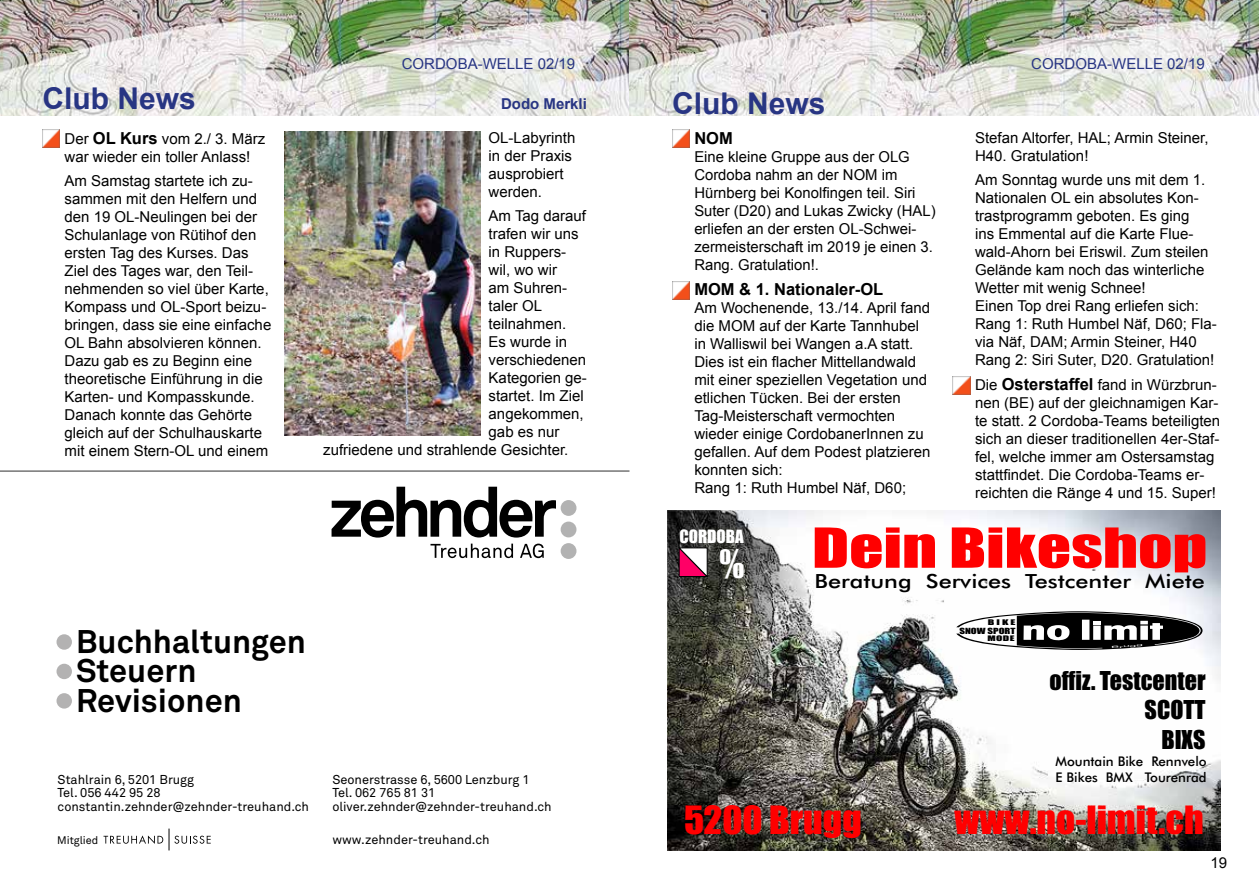
<style>
.page{position:relative;width:1259px;height:893px;background:#fff}
.page>*{position:absolute;margin:0;border:0;box-sizing:border-box;transform-origin:0 0}
.t1{font:50.85px "Impact";color:#f00;scale:1.32 1}
.t2{font:36px "Impact";color:#f00;scale:1.04 1}
.t3{font:36px "Impact";color:#fff}
.t4{font:700 32.4px/29.4px "Akkurat";color:#000}
.t5{font:700 30px "Arial";color:#283583}
.t6{font:24px/29.2px "Impact";color:#000;text-align:right}
.t7{font:500 19.5px "Futura BT";color:#000;scale:1.2 1}
.t8{font:16.95px "Impact";color:#fff}
.t9{font:700 16.5px "Arial";color:#000}
.t10{font:15px/18px "Arial";color:#000}
.t11{font:15px "Arial";color:#283583}
.t12{font:700 15px "Arial";color:#283583}
.t13{font:500 13.35px/16px "Futura BT";color:#000}
.t14{font:12.75px/13.5px "Akkurat";color:#000}
.t15{font:10.95px "Akkurat";color:#000}
.t16{font:7.8px "Impact";color:#000;scale:1.38 1}
.t17{font:7.2px "Impact";color:#000;scale:1.67 1}
.t18{font:7.05px "Impact";color:#000;scale:1.65 1}
.t19{font:2.7px "Arial";color:#fff;scale:4.32 1}
.s1{font-weight:700;font-size:16.5px}
</style>
<div class="page">
<img style="left:0;top:0;width:1259px;height:116px">
<img style="left:672px;top:282px;width:17px;height:17px">
<img style="left:952px;top:377px;width:18px;height:17px">
<img style="left:42px;top:130px;width:18px;height:17px">
<img style="left:672px;top:130px;width:17px;height:17px">
<svg style="left:331px;top:487px;width:225px;height:51px"></svg>
<div style="left:560px;top:500px;width:16px;height:16px;background:#b2b2b2;border-radius:50%"></div>
<div style="left:560px;top:522px;width:16px;height:15px;background:#b2b2b2;border-radius:50%"></div>
<div style="left:560px;top:543px;width:16px;height:16px;background:#b2b2b2;border-radius:50%"></div>
<svg style="left:430px;top:544px;width:83px;height:14px"></svg>
<svg style="left:520px;top:544px;width:24px;height:14px"></svg>
<div style="left:56px;top:634px;width:16px;height:16px;background:#b3b2b2;border-radius:50%"></div>
<div style="left:56px;top:664px;width:16px;height:15px;background:#b3b2b2;border-radius:50%"></div>
<div style="left:56px;top:693px;width:16px;height:16px;background:#b3b2b2;border-radius:50%"></div>
<svg style="left:103px;top:835px;width:60px;height:9px"></svg>
<svg style="left:169px;top:829px;width:42px;height:21px"></svg>
<hr style="left:0;top:470px;width:629px;height:2px;background:#000">
<img style="left:285px;top:132px;width:195px;height:304px">
<img style="left:668px;top:511px;width:552px;height:339px">
<svg style="left:956px;top:611px;width:246px;height:39px"></svg>
<svg style="left:678px;top:547px;width:30px;height:30px"></svg>
<p class="t11" style="left:402px;top:54px;width:175px">CORDOBA-WELLE 02/19</p>
<p class="t11" style="left:1031px;top:54px;width:175px">CORDOBA-WELLE 02/19</p>
<h3 class="t5" style="left:43px;top:78px;width:155px">Club News</h3>
<p class="t12" style="left:501px;top:94px;width:87px">Dodo Merkli</p>
<p class="t10" style="left:488px;top:129px;width:88px">OL-Labyrinth in der Praxis ausprobiert werden.</p>
<p class="t10" style="left:488px;top:207px;width:99px">Am Tag darauf</p>
<p class="t10" style="left:488px;top:225px;width:92px">trafen wir uns</p>
<p class="t10" style="left:488px;top:243px;width:79px">in Ruppers-</p>
<p class="t10" style="left:488px;top:261px;width:70px">wil, wo wir</p>
<p class="t10" style="left:488px;top:279px;width:80px">am Suhren-</p>
<p class="t10" style="left:488px;top:297px;width:55px">taler OL</p>
<p class="t10" style="left:488px;top:315px;width:79px">teilnahmen.</p>
<p class="t10" style="left:488px;top:333px;width:80px">Es wurde in</p>
<p class="t10" style="left:488px;top:351px;width:99px">verschiedenen</p>
<p class="t10" style="left:488px;top:369px;width:100px">Kategorien ge-</p>
<p class="t10" style="left:488px;top:387px;width:97px">startet. Im Ziel</p>
<p class="t10" style="left:488px;top:405px;width:97px">angekommen,</p>
<p class="t10" style="left:488px;top:423px;width:72px">gab es nur</p>
<p class="t10" style="left:323px;top:441px;width:247px">zufriedene und strahlende Gesichter.</p>
<p class="t10" style="left:64px;top:130px;width:202px">Der <span class="s1">OL Kurs</span> vom 2./ 3. März war wieder ein toller Anlass!</p>
<p class="t10" style="left:64px;top:172px;width:208px">Am Samstag startete ich zu&shy;sammen mit den Helfern und den 19 OL-Neulingen bei der<br>Schulanlage von Rütihof den ersten Tag des Kurses. Das<br>Ziel des Tages war, den Teil&shy;nehmenden so viel über Karte,<br>Kompass und OL-Sport beizu&shy;bringen, dass sie eine einfache<br>OL Bahn absolvieren können.<br>Dazu gab es zu Beginn eine theoretische Einführung in die<br>Karten- und Kompasskunde.<br>Danach konnte das Gehörte gleich auf der Schulhauskarte mit einem Stern-OL und einem</p>
<h3 class="t4" style="left:76px;top:626px;width:231px">Buchhaltungen<br>Steuern<br>Revisionen</h3>
<p class="t14" style="left:58px;top:772px;width:253px">Stahlrain 6, 5201 Brugg<br>Tel. 056 442 95 28 constantin.zehnder@zehnder-treuhand.ch</p>
<p class="t15" style="left:57px;top:833px;width:43px">Mitglied</p>
<p class="t14" style="left:332px;top:772px;width:221px">Seonerstrasse 6, 5600 Lenzburg 1<br>Tel. 062 765 81 31 oliver.zehnder@zehnder-treuhand.ch</p>
<p class="t14" style="left:332px;top:832px;width:159px">www.zehnder-treuhand.ch</p>
<h3 class="t5" style="left:672px;top:84px;width:155px">Club News</h3>
<p class="t9" style="left:694px;top:127px;width:40px">NOM</p>
<p class="t10" style="left:694px;top:148px;width:243px">Eine kleine Gruppe aus der OLG<br>Cordoba nahm an der NOM im<br>Hürnberg bei Konolfingen teil. Siri<br>Suter (D20) and Lukas Zwicky (HAL) erliefen an der ersten OL-Schwei&shy;zermeisterschaft im 2019 je einen 3.<br>Rang. Gratulation!.</p>
<p class="t9" style="left:694px;top:279px;width:190px">MOM &amp; 1. Nationaler-OL</p>
<p class="t10" style="left:694px;top:299px;width:237px">Am Wochenende, 13./14. April fand die MOM auf der Karte Tannhubel in Walliswil bei Wangen a.A statt.<br>Dies ist ein flacher Mittellandwald mit einer speziellen Vegetation und etlichen Tücken. Bei der ersten<br>Tag-Meisterschaft vermochten wieder einige CordobanerInnen zu gefallen. Auf dem Podest platzieren konnten sich:<br>Rang 1: Ruth Humbel Näf, D60;</p>
<p class="t10" style="left:975px;top:129px;width:235px">Stefan Altorfer, HAL; Armin Steiner,<br>H40. Gratulation!</p>
<p class="t10" style="left:975px;top:171px;width:243px">Am Sonntag wurde uns mit dem 1.<br>Nationalen OL ein absolutes Kon&shy;trastprogramm geboten. Es ging<br>ins Emmental auf die Karte Flue&shy;wald-Ahorn bei Eriswil. Zum steilen<br>Gelände kam noch das winterliche<br>Wetter mit wenig Schnee!<br>Einen Top drei Rang erliefen sich:<br>Rang 1: Ruth Humbel Näf, D60; Fla&shy;via Näf, DAM; Armin Steiner, H40<br>Rang 2: Siri Suter, D20. Gratulation!</p>
<p class="t10" style="left:975px;top:376px;width:247px">Die <span class="s1">Osterstaffel</span> fand in Würzbrun&shy;nen (BE) auf der gleichnamigen Kar&shy;te statt. 2 Cordoba-Teams beteiligten sich an dieser traditionellen 4er-Staf&shy;fel, welche immer am Ostersamstag stattfindet. Die Cordoba-Teams er&shy;reichten die Ränge 4 und 15. Super!</p>
<p class="t8" style="left:679px;top:523px;width:66px">CORDOBA</p>
<h2 class="t3" style="left:719px;top:535px;width:26px">%</h2>
<h1 class="t1" style="left:812px;top:508px;width:301px">Dein Bikeshop</h1>
<h3 class="t7" style="left:814px;top:569px;width:327px">Beratung Services Testcenter Miete</h3>
<p class="t16" style="left:959px;top:625px;width:42px">SNOW SPORT</p>
<p class="t18" style="left:987px;top:633px;width:18px">MODE</p>
<p class="t17" style="left:988px;top:617px;width:18px">BIKE</p>
<p class="t19" style="left:1111px;top:646px;width:9px;rotate:-5deg">Brugg</p>
<h3 class="t6" style="left:1049px;top:665px;width:158px">offiz. Testcenter<br>SCOTT<br>BIXS</h3>
<p class="t13" style="left:1055px;top:753px;width:153px">Mountain Bike Rennvelo<br>E Bikes BMX Tourenrad</p>
<h2 class="t2" style="left:684px;top:792px;width:172px">5200 Brugg</h2>
<h2 class="t2" style="left:954px;top:792px;width:241px">www.no-limit.ch</h2>
<p class="t10" style="left:1210px;top:854px;width:18px">19</p>
</div>
